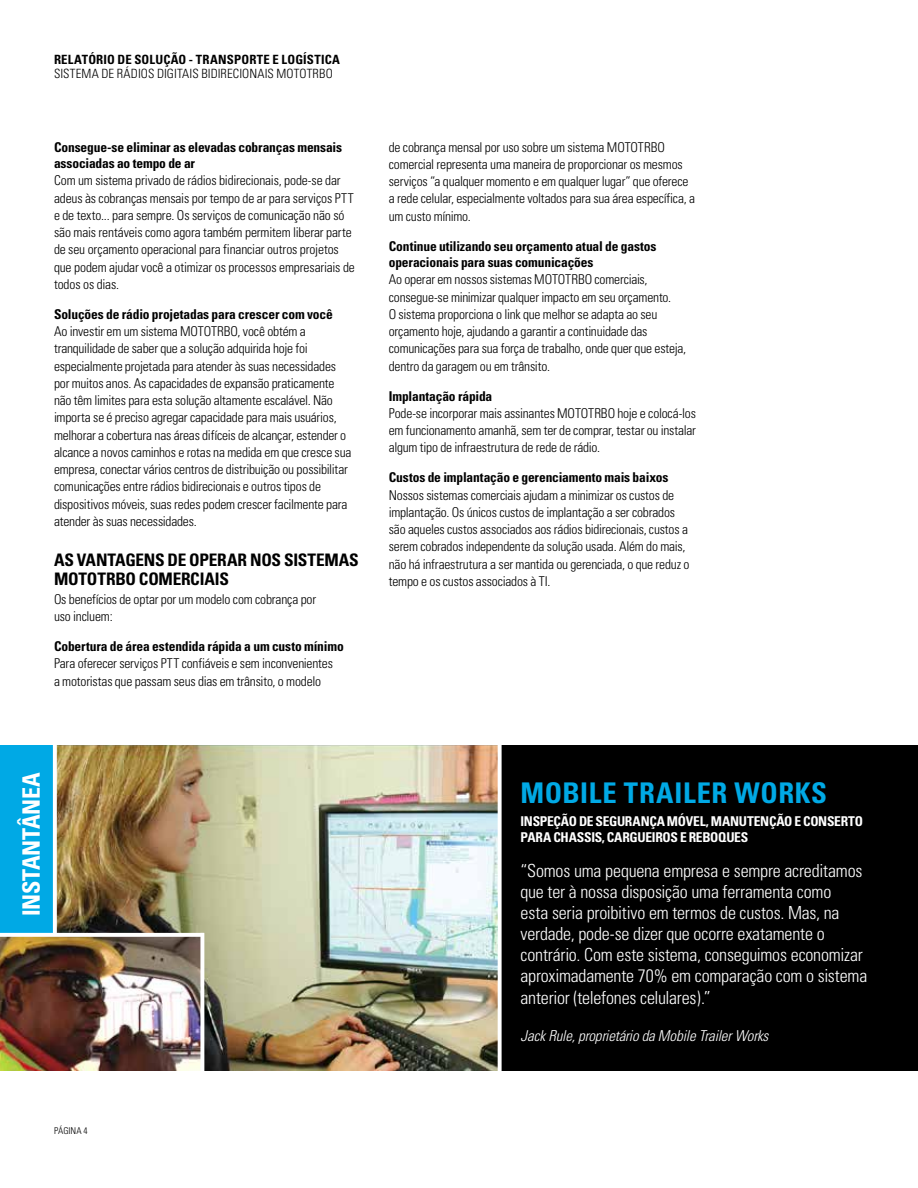
<style>
.page{position:relative;width:918px;height:1188px;background:#fff}
.page>*{position:absolute;margin:0;border:0;box-sizing:border-box;transform-origin:0 0}
.t1{font:700 condensed 28.5px "Univers";letter-spacing:.02em;color:#00a9e5}
.t2{font:700 condensed 24px "Univers";letter-spacing:-.015em;color:#fff}
.t3{font:300 condensed 18px/21.3px "Univers";letter-spacing:-.01em;color:#fff}
.t4{font:700 condensed 17.25px/19.5px "Univers";letter-spacing:-.015em;color:#000}
.t5{font:italic 300 condensed 15px "Univers LT Std";letter-spacing:-.01em;color:#fff}
.t6{font:300 condensed 13.5px/17.2px "Univers";letter-spacing:-.015em;color:#000}
.t7{font:700 condensed 13.5px/16.5px "Univers";letter-spacing:-.01em;color:#000}
.t8{font:700 condensed 13.5px/16.5px "Univers";letter-spacing:-.02em;color:#fff}
.t9{font:300 condensed 12.75px "Univers";letter-spacing:.005em;color:#000}
.t10{font:700 condensed 12.75px "Univers";letter-spacing:.015em;color:#000}
.t11{font:300 condensed 9.3px "Univers";color:#000}
</style>
<div class="page">
<img style="left:57px;top:745px;width:440px;height:326px">
<div style="left:500px;top:745px;width:418px;height:326px;background:#000"></div>
<svg style="left:500px;top:745px;width:2px;height:326px"></svg>
<div style="left:0;top:745px;width:53px;height:190px;background:#00a9e5"></div>
<svg style="left:56px;top:745px;width:1px;height:188px"></svg>
<img style="left:0;top:937px;width:200px;height:134px">
<svg style="left:200px;top:937px;width:4px;height:134px"></svg>
<svg style="left:0;top:933px;width:204px;height:4px"></svg>
<p class="t10" style="left:54px;top:52px;width:287px">RELATÓRIO DE SOLUÇÃO - TRANSPORTE E LOGÍSTICA</p>
<p class="t9" style="left:54px;top:66px;width:280px">SISTEMA DE RÁDIOS DIGITAIS BIDIRECIONAIS MOTOTRBO</p>
<p class="t7" style="left:54px;top:138px;width:290px">Consegue-se eliminar as elevadas cobranças mensais associadas ao tempo de ar</p>
<p class="t6" style="left:54px;top:172px;width:302px">Com um sistema privado de rádios bidirecionais, pode-se dar adeus às cobranças mensais por tempo de ar para serviços PTT e de texto... para sempre. Os serviços de comunicação não só são mais rentáveis como agora também permitem liberar parte de seu orçamento operacional para financiar outros projetos que podem ajudar você a otimizar os processos empresariais de todos os dias.</p>
<p class="t7" style="left:54px;top:306px;width:280px">Soluções de rádio projetadas para crescer com você</p>
<p class="t6" style="left:54px;top:323px;width:299px">Ao investir em um sistema MOTOTRBO, você obtém a tranquilidade de saber que a solução adquirida hoje foi especialmente projetada para atender às suas necessidades por muitos anos. As capacidades de expansão praticamente não têm limites para esta solução altamente escalável. Não importa se é preciso agregar capacidade para mais usuários, melhorar a cobertura nas áreas difíceis de alcançar, estender o alcance a novos caminhos e rotas na medida em que cresce sua empresa, conectar vários centros de distribuição ou possibilitar comunicações entre rádios bidirecionais e outros tipos de dispositivos móveis, suas redes podem crescer facilmente para atender às suas necessidades.</p>
<p class="t4" style="left:54px;top:550px;width:306px">AS VANTAGENS DE OPERAR NOS SISTEMAS<br>MOTOTRBO COMERCIAIS</p>
<p class="t6" style="left:54px;top:591px;width:264px">Os benefícios de optar por um modelo com cobrança por uso incluem:</p>
<p class="t7" style="left:54px;top:638px;width:291px">Cobertura de área estendida rápida a um custo mínimo</p>
<p class="t6" style="left:54px;top:655px;width:281px">Para oferecer serviços PTT confiáveis e sem inconvenientes a motoristas que passam seus dias em trânsito, o modelo</p>
<p class="t6" style="left:389px;top:138px;width:308px">de cobrança mensal por uso sobre um sistema MOTOTRBO comercial representa uma maneira de proporcionar os mesmos serviços “a qualquer momento e em qualquer lugar” que oferece a rede celular, especialmente voltados para sua área específica, a um custo mínimo.</p>
<p class="t7" style="left:389px;top:237px;width:269px">Continue utilizando seu orçamento atual de gastos operacionais para suas comunicações</p>
<p class="t6" style="left:389px;top:271px;width:299px">Ao operar em nossos sistemas MOTOTRBO comerciais, consegue-se minimizar qualquer impacto em seu orçamento.<br>O sistema proporciona o link que melhor se adapta ao seu orçamento hoje, ajudando a garantir a continuidade das comunicações para sua força de trabalho, onde quer que esteja, dentro da garagem ou em trânsito.</p>
<p class="t7" style="left:389px;top:387px;width:105px">Implantação rápida</p>
<p class="t6" style="left:389px;top:404px;width:309px;text-align:justify">Pode-se incorporar mais assinantes MOTOTRBO hoje e colocá-los em funcionamento amanhã, sem ter de comprar, testar ou instalar algum tipo de infraestrutura de rede de rádio.</p>
<p class="t7" style="left:389px;top:469px;width:281px">Custos de implantação e gerenciamento mais baixos</p>
<p class="t6" style="left:389px;top:486px;width:302px">Nossos sistemas comerciais ajudam a minimizar os custos de implantação. Os únicos custos de implantação a ser cobrados são aqueles custos associados aos rádios bidirecionais, custos a serem cobrados independente da solução usada. Além do mais, não há infraestrutura a ser mantida ou gerenciada, o que reduz o tempo e os custos associados à TI.</p>
<h2 class="t2" style="left:17px;top:916px;width:145px;rotate:-90deg">INSTANTÂNEA</h2>
<p class="t11" style="left:54px;top:1125px;width:35px">PÁGINA 4</p>
<h1 class="t1" style="left:521px;top:775px;width:308px">MOBILE TRAILER WORKS</h1>
<p class="t8" style="left:521px;top:813px;width:344px">INSPEÇÃO DE SEGURANÇA MÓVEL, MANUTENÇÃO E CONSERTO<br>PARA CHASSIS, CARGUEIROS E REBOQUES</p>
<p class="t3" style="left:521px;top:860px;width:348px">“Somos uma pequena empresa e sempre acreditamos que ter à nossa disposição uma ferramenta como<br>esta seria proibitivo em termos de custos. Mas, na verdade, pode-se dizer que ocorre exatamente o contrário. Com este sistema, conseguimos economizar aproximadamente 70% em comparação com o sistema anterior (telefones celulares).”</p>
<p class="t5" style="left:521px;top:1027px;width:249px">Jack Rule, proprietário da Mobile Trailer Works</p>
</div>
